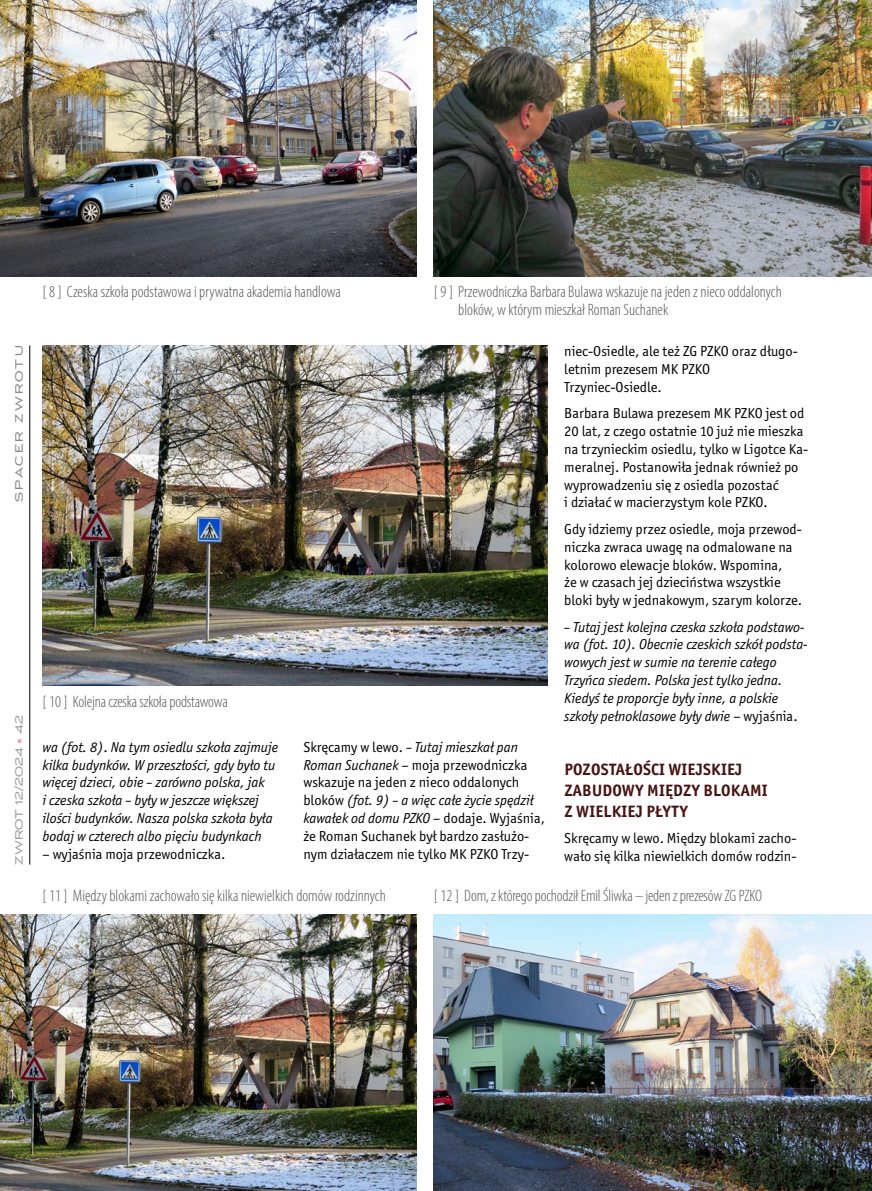
<style>
.page{position:relative;width:872px;height:1191px;background:#fff}
.page>*{position:absolute;margin:0;border:0;box-sizing:border-box;transform-origin:0 0}
.t1{font:300 condensed 16.5px/18px "Myriad Pro";color:#575756}
.t2{font:700 16.5px/21px "Officina Sans Itc TOT";letter-spacing:.015em;color:#471412}
.t3{font:14.4px/17.9px "Officina Sans Itc TOT";color:#000}
.t4{font:italic 14.4px/17.9px "Officina Sans Itc TOT";color:#000}
.t5{font:12px "Luxury Gold";letter-spacing:.015em;color:#9d9d9c}
.t6{font:12px "Luxury Gold";letter-spacing:.19em;color:#878787}
.s1{color:#f39fc5}
.s2{font-style:normal}
.s3{font-style:italic}
</style>
<div class="page">
<img style="left:434px;top:0;width:438px;height:276px">
<img style="left:0;top:0;width:417px;height:276px">
<hr style="left:30px;top:345px;width:1px;height:519px;background:#000">
<img style="left:434px;top:914px;width:438px;height:277px">
<img style="left:0;top:914px;width:417px;height:277px">
<img style="left:43px;top:345px;width:504px;height:341px">
<p class="t6" style="left:13px;top:502px;width:158px;rotate:-90deg">SPACER ZWROTU</p>
<p class="t5" style="left:13px;top:864px;width:151px;rotate:-90deg">ZWROT 12/2024 <span class="s1">•</span> 42</p>
<p class="t1" style="left:43px;top:283px;width:300px">[ 8 ] Czeska szkoła podstawowa i prywatna akademia handlowa</p>
<p class="t1" style="left:458px;top:283px;width:325px;text-indent:-24px">[ 9 ] Przewodniczka Barbara Bulawa wskazuje na jeden z nieco oddalonych bloków, w którym mieszkał Roman Suchanek</p>
<p class="t1" style="left:43px;top:692px;width:187px">[ 10 ] Kolejna czeska szkoła podstawowa</p>
<p class="t4" style="left:43px;top:738px;width:237px">wa (fot. 8)<span class="s2">.</span> Na tym osiedlu szkoła zajmuje kilka budynków. W przeszłości, gdy było tu więcej dzieci, obie – zarówno polska, jak<br>i czeska szkoła – były w jeszcze większej ilości budynków. Nasza polska szkoła była bodaj w czterech albo pięciu budynkach</p>
<p class="t3" style="left:43px;top:845px;width:184px">– wyjaśnia moja przewodniczka.</p>
<p class="t3" style="left:303px;top:738px;width:243px">Skręcamy w lewo. <span class="s3">– Tutaj mieszkał pan Roman Suchanek</span> – moja przewodniczka wskazuje na jeden z nieco oddalonych bloków <span class="s3">(fot. 9) – a więc całe życie spędził kawałek od domu PZKO</span> – dodaje. Wyjaśnia, że Roman Suchanek był bardzo zasłużo&shy;nym działaczem nie tylko MK PZKO Trzy-</p>
<p class="t3" style="left:564px;top:342px;width:235px">niec-Osiedle, ale też ZG PZKO oraz długo&shy;letnim prezesem MK PZKO<br>Trzyniec-Osiedle.</p>
<p class="t3" style="left:564px;top:404px;width:245px">Barbara Bulawa prezesem MK PZKO jest od 20 lat, z czego ostatnie 10 już nie mieszka na trzynieckim osiedlu, tylko w Ligotce Ka&shy;meralnej. Postanowiła jednak również po wyprowadzeniu się z osiedla pozostać<br>i działać w macierzystym kole PZKO.</p>
<p class="t3" style="left:564px;top:520px;width:239px">Gdy idziemy przez osiedle, moja przewod&shy;niczka zwraca uwagę na odmalowane na kolorowo elewacje bloków. Wspomina,<br>że w czasach jej dzieciństwa wszystkie bloki były w jednakowym, szarym kolorze.</p>
<p class="t4" style="left:564px;top:618px;width:245px">– Tutaj jest kolejna czeska szkoła podstawo&shy;wa (fot. 10). Obecnie czeskich szkół podsta&shy;wowych jest w sumie na terenie całego Trzyńca siedem. Polska jest tylko jedna.<br>Kiedyś te proporcje były inne, a polskie szkoły pełnoklasowe były dwie <span class="s2">– wyjaśnia.</span></p>
<p class="t2" style="left:564px;top:758px;width:205px">POZOSTAŁOŚCI WIEJSKIEJ<br>ZABUDOWY MIĘDZY BLOKAMI<br>Z WIELKIEJ PŁYTY</p>
<p class="t3" style="left:564px;top:829px;width:234px">Skręcamy w lewo. Między blokami zacho&shy;wało się kilka niewielkich domów rodzin-</p>
<p class="t1" style="left:43px;top:887px;width:345px">[ 11 ] Między blokami zachowało się kilka niewielkich domów rodzinnych</p>
<p class="t1" style="left:434px;top:887px;width:330px">[ 12 ] Dom, z którego pochodził Emil Śliwka – jeden z prezesów ZG PZKO</p>
</div>
